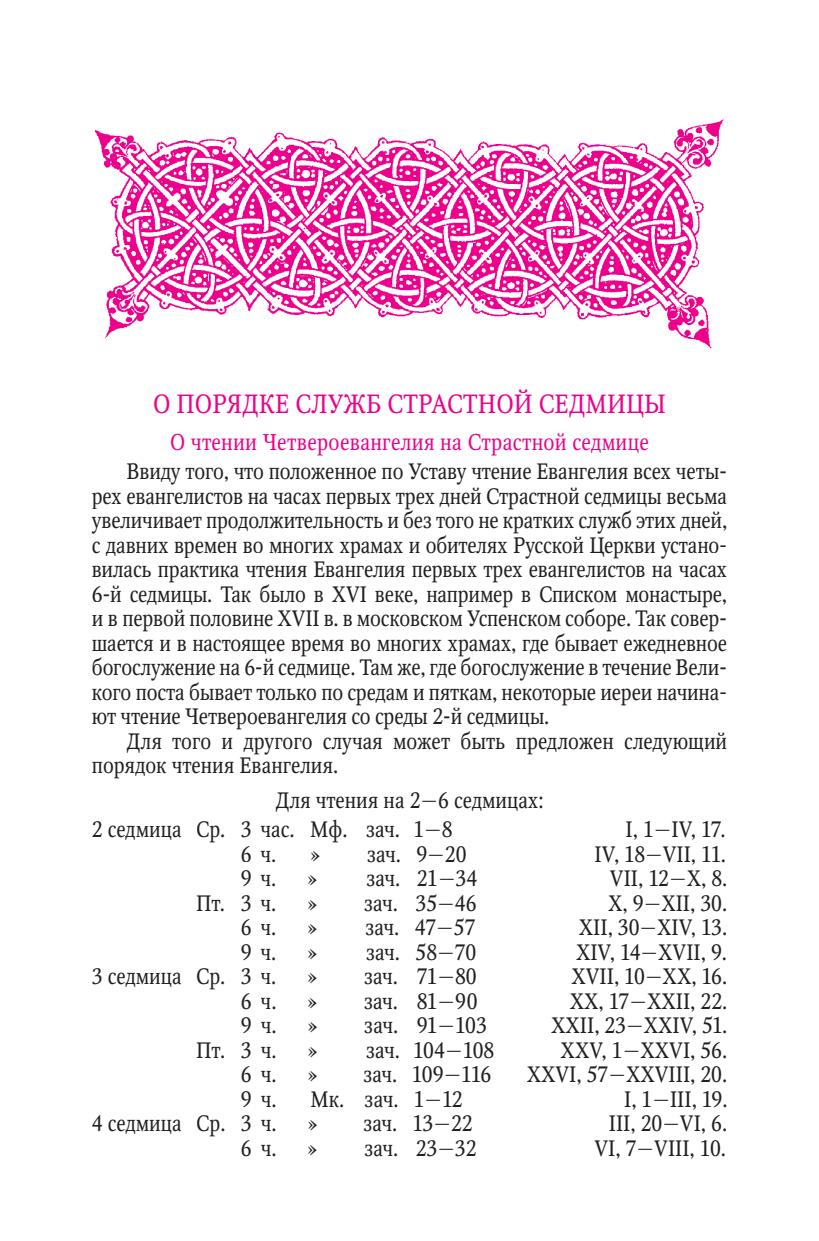
<style>
.page{position:relative;width:819px;height:1241px;background:#fff}
.page>*{position:absolute;margin:0;border:0;box-sizing:border-box;transform-origin:0 0}
.t1{font:26.25px "Octava C";color:#ec008c;scale:.9 1}
.t2{font:22.75px "Octava C";letter-spacing:.01em;color:#ec008c;scale:.9 1}
.t3{font:22.22px/24.5px "Octava C";color:#231f20;scale:.9 1}
.t4{font:22.22px "Octava C";letter-spacing:-.035em;color:#231f20;scale:.9 1}
</style>
<div class="page">
<img style="left:95px;top:119px;width:628px;height:230px">
<p class="t1" style="left:153px;top:388px;width:571px">О ПОРЯДКЕ СЛУЖБ СТРАСТНОЙ СЕДМИЦЫ</p>
<p class="t2" style="left:170px;top:428px;width:533px">О чтении Четвероевангелия на Страстной седмице</p>
<p class="t3" style="left:92px;top:459px;width:707px;text-align:justify;text-indent:35px">Ввиду того, что положенное по Уставу чтение Евангелия всех четы&shy;рех евангелистов на часах первых трех дней Страстной седмицы весьма увеличивает продолжительность и без того не кратких служб этих дней, с давних времен во многих храмах и обителях Русской Церкви устано&shy;вилась практика чтения Евангелия первых трех евангелистов на часах 6-й седмицы. Так было в XVI веке, например в Списком монастыре, и в первой половине XVII в. в московском Успенском соборе. Так совер&shy;шается и в настоящее время во многих храмах, где бывает ежедневное богослужение на 6-й седмице. Там же, где богослужение в течение Вели&shy;кого поста бывает только по средам и пяткам, некоторые иереи начина&shy;ют чтение Четвероевангелия со среды 2-й седмицы.</p>
<p class="t3" style="left:92px;top:728px;width:707px;text-indent:35px">Для того и другого случая может быть предложен следующий порядок чтения Евангелия.</p>
<p class="t3" style="left:92px;top:785px;width:503px;line-height:29.4px;text-indent:184px">Для чтения на 2—6 седмицах:<br>2 седмица Ср. 3 час. Мф. зач. 1—8</p>
<p class="t3" style="left:625px;top:817px;width:113px">I, 1—IV, 17.</p>
<p class="t3" style="left:241px;top:841px;width:91px">6ч. »</p>
<p class="t3" style="left:367px;top:841px;width:112px">зач. 9—20</p>
<p class="t3" style="left:594px;top:841px;width:148px">IV, 18—VII, 11.</p>
<p class="t3" style="left:241px;top:866px;width:87px">9 ч. »</p>
<p class="t3" style="left:366px;top:866px;width:125px">зач. 21—34</p>
<p class="t3" style="left:609px;top:866px;width:132px">VII, 12—Х, 8.</p>
<p class="t3" style="left:196px;top:890px;width:91px">Пт. 3 ч.</p>
<p class="t3" style="left:307px;top:890px;width:189px">» зач. 35—46</p>
<p class="t3" style="left:608px;top:890px;width:134px">X, 9—XII, 30.</p>
<p class="t3" style="left:241px;top:915px;width:87px">6 ч. »</p>
<p class="t3" style="left:365px;top:915px;width:124px">зач. 47—57</p>
<p class="t3" style="left:578px;top:915px;width:166px">XII, 30—XIV, 13.</p>
<p class="t3" style="left:241px;top:939px;width:87px">9 ч. »</p>
<p class="t3" style="left:366px;top:939px;width:124px">зач. 58—70</p>
<p class="t3" style="left:576px;top:939px;width:169px">ХIV, 14—XVII, 9.</p>
<p class="t3" style="left:92px;top:964px;width:207px">3 седмица Ср. 3 ч.</p>
<p class="t3" style="left:307px;top:964px;width:190px">» зач. 71—80</p>
<p class="t3" style="left:571px;top:964px;width:175px">XVII, 10—XX, 16.</p>
<p class="t3" style="left:241px;top:988px;width:87px">6 ч. »</p>
<p class="t3" style="left:364px;top:988px;width:127px">зач. 81—90</p>
<p class="t3" style="left:569px;top:988px;width:176px">XX, 17—XXII, 22.</p>
<p class="t3" style="left:241px;top:1013px;width:87px">9 ч. »</p>
<p class="t3" style="left:364px;top:1013px;width:137px">зач. 91—103</p>
<p class="t3" style="left:551px;top:1013px;width:197px">XXII, 23—XXIV, 51.</p>
<p class="t3" style="left:196px;top:1037px;width:91px">Пт. 3 ч.</p>
<p class="t3" style="left:307px;top:1037px;width:209px">» зач. 104—108</p>
<p class="t3" style="left:560px;top:1037px;width:187px">XXV, 1—XXVI, 56.</p>
<p class="t3" style="left:241px;top:1062px;width:87px">6 ч. »</p>
<p class="t4" style="left:363px;top:1061px;width:143px">зач. 109—116</p>
<p class="t3" style="left:526px;top:1062px;width:224px">XXVI, 57—XXVIII, 20.</p>
<p class="t3" style="left:241px;top:1086px;width:248px">9 ч. Мк. зач. 1—12</p>
<p class="t3" style="left:624px;top:1086px;width:116px">I, 1—III, 19.</p>
<p class="t3" style="left:92px;top:1111px;width:207px">4 седмица Ср. 3 ч.</p>
<p class="t3" style="left:307px;top:1111px;width:185px">» зач. 13—22</p>
<p class="t3" style="left:608px;top:1111px;width:133px">III, 20—VI, 6.</p>
<p class="t3" style="left:241px;top:1135px;width:87px">6 ч. »</p>
<p class="t3" style="left:364px;top:1135px;width:126px">зач. 23—32</p>
<p class="t3" style="left:594px;top:1135px;width:148px">VI, 7—VIII, 10.</p>
</div>
